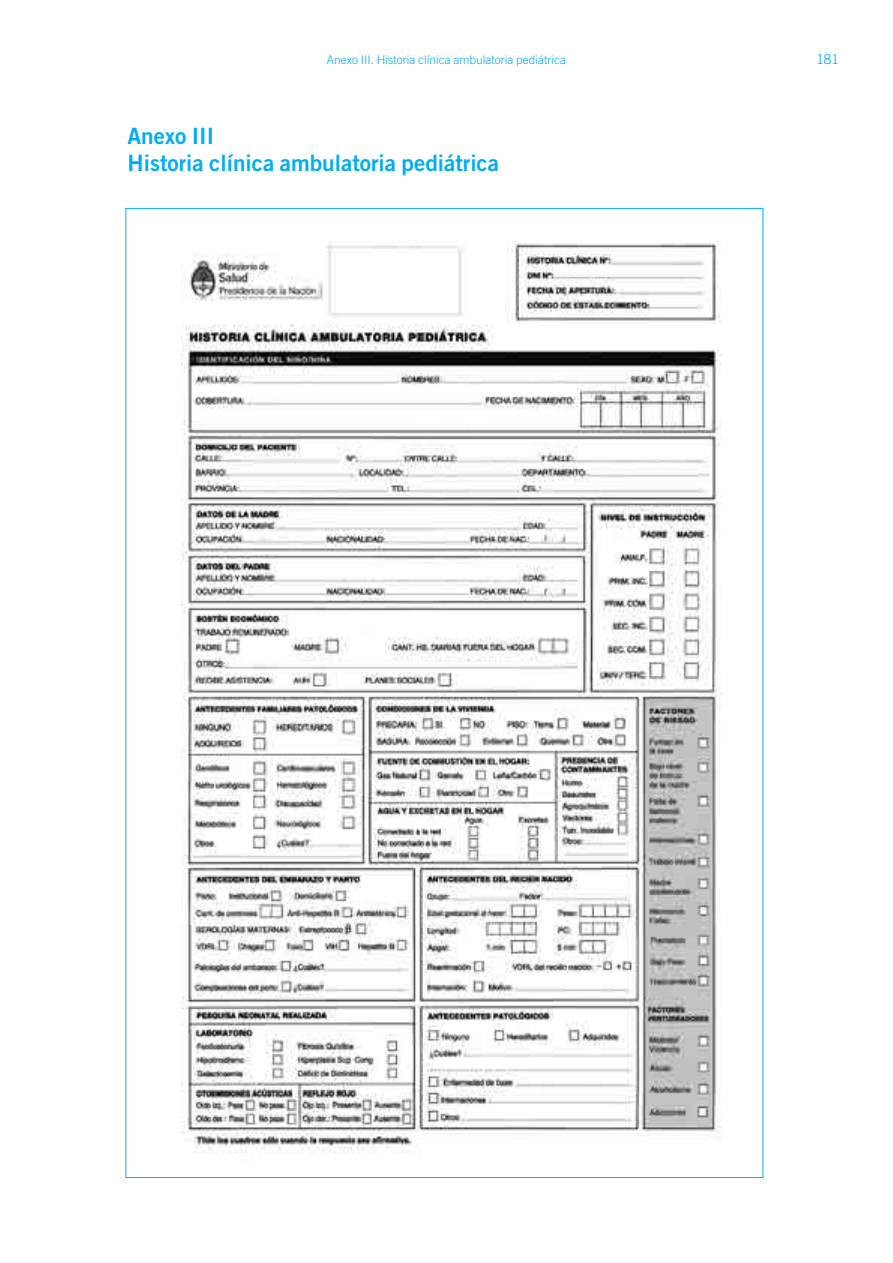
<style>
.page{position:relative;width:893px;height:1263px;background:#fff}
.page>*{position:absolute;margin:0;border:0;box-sizing:border-box;transform-origin:0 0}
.t1{font:22.5px/27px "Trade Gothic LT Std Bd 2";color:#00aeef}
.t2{font:300 13.5px "Trade Gothic LT Std";color:#00aeef}
.t3{font:300 12px "Trade Gothic LT Std";color:#00aeef}
</style>
<div class="page">
<img style="left:181px;top:241px;width:541px;height:912px">
<p class="t3" style="left:327px;top:52px;width:241px">Anexo III. Historia clínica ambulatoria pediátrica</p>
<h1 class="t1" style="left:128px;top:122px;width:373px">Anexo III<br>Historia clínica ambulatoria pediátrica</h1>
<p class="t2" style="left:816px;top:51px;width:24px">181</p>
</div>
